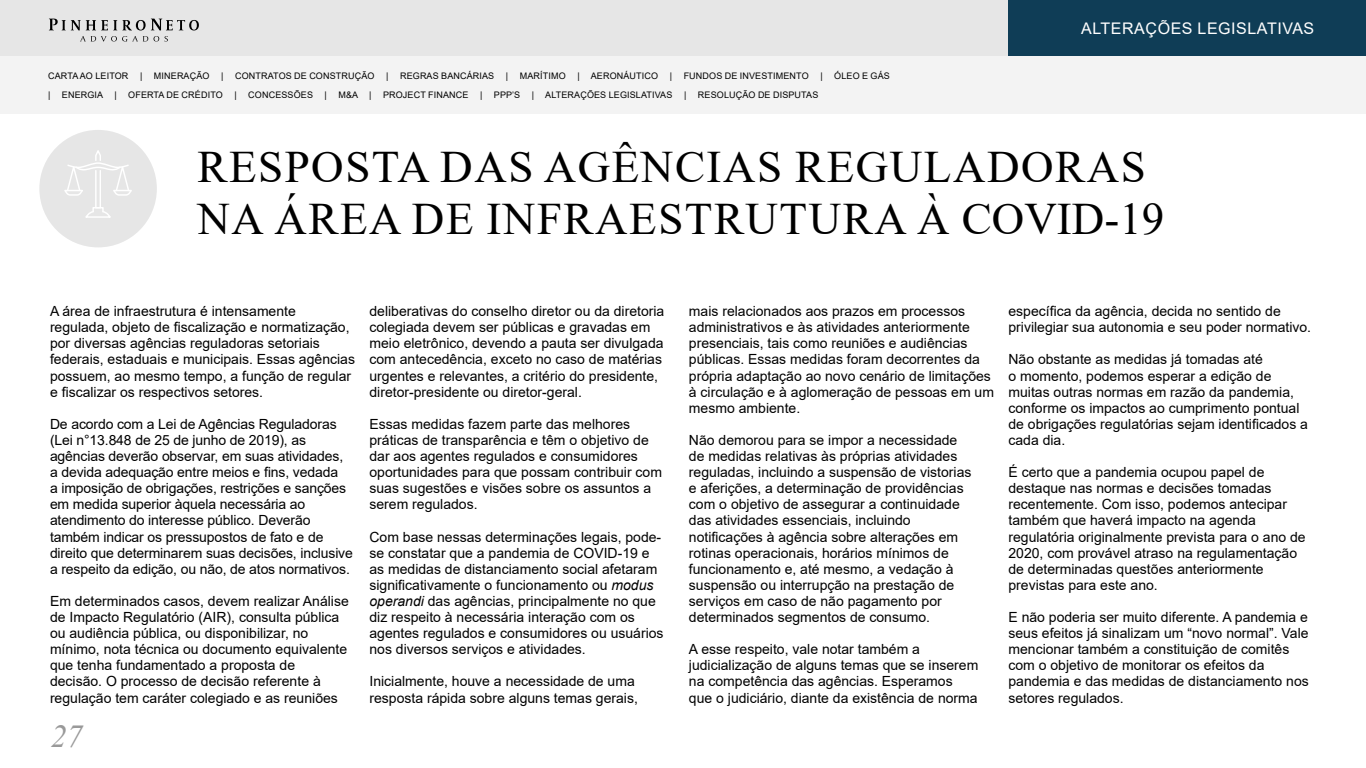
<style>
.page{position:relative;width:1366px;height:768px;background:#fff}
.page>*{position:absolute;margin:0;border:0;box-sizing:border-box;transform-origin:0 0}
.t1{font:45px/51.8px "Times New Roman";letter-spacing:.035em;color:#000}
.t2{font:italic 32px "Times New Roman";color:#999}
.t3{font:16px "Arial";letter-spacing:.035em;color:#fff}
.t4{font:14px/16.1px "Arial";color:#000}
.t5{font:9px "Arial";letter-spacing:.015em;color:#000}
.s1{font-style:italic}
</style>
<div class="page">
<div style="left:0;top:56px;width:1366px;height:58px;background:#f3f3f3"></div>
<div style="left:0;top:0;width:1366px;height:56px;background:#e6e6e6"></div>
<svg style="left:49px;top:19px;width:150px;height:23px"></svg>
<div style="left:39px;top:130px;width:118px;height:117px;background:#e6e6e6;border-radius:50%"></div>
<div style="left:1008px;top:0;width:358px;height:56px;background:#0f3d56"></div>
<svg style="left:85px;top:211px;width:26px;height:7px"></svg>
<div style="left:95px;top:170px;width:6px;height:38px;border:1px solid #fff"></div>
<svg style="left:64px;top:150px;width:68px;height:46px"></svg>
<div style="left:92px;top:207px;width:12px;height:5px;border:1px solid #fff"></div>
<p class="t5" style="left:48px;top:69px;width:82px">CARTA AO LEITOR</p>
<p class="t5" style="left:140px;top:69px;width:4px">|</p>
<p class="t5" style="left:154px;top:69px;width:57px">MINERAÇÃO</p>
<p class="t5" style="left:221px;top:69px;width:4px">|</p>
<p class="t5" style="left:235px;top:69px;width:141px">CONTRATOS DE CONSTRUÇÃO</p>
<p class="t5" style="left:386px;top:69px;width:4px">|</p>
<p class="t5" style="left:400px;top:69px;width:96px">REGRAS BANCÁRIAS</p>
<p class="t5" style="left:506px;top:69px;width:4px">|</p>
<p class="t5" style="left:520px;top:69px;width:47px">MARÍTIMO</p>
<p class="t5" style="left:577px;top:69px;width:82px">| AERONÁUTICO</p>
<p class="t5" style="left:670px;top:69px;width:4px">|</p>
<p class="t5" style="left:684px;top:69px;width:127px">FUNDOS DE INVESTIMENTO</p>
<p class="t5" style="left:820px;top:69px;width:4px">|</p>
<p class="t5" style="left:834px;top:69px;width:57px">ÓLEO E GÁS</p>
<p class="t5" style="left:48px;top:88px;width:4px">|</p>
<p class="t5" style="left:62px;top:88px;width:56px">ENERGIA |</p>
<p class="t5" style="left:128px;top:88px;width:96px">OFERTA DE CRÉDITO</p>
<p class="t5" style="left:234px;top:88px;width:4px">|</p>
<p class="t5" style="left:248px;top:88px;width:66px">CONCESSÕES</p>
<p class="t5" style="left:325px;top:88px;width:4px">|</p>
<p class="t5" style="left:339px;top:88px;width:34px">M&amp;A |</p>
<p class="t5" style="left:383px;top:88px;width:87px">PROJECT FINANCE</p>
<p class="t5" style="left:480px;top:88px;width:4px">|</p>
<p class="t5" style="left:494px;top:88px;width:28px">PPP’S</p>
<p class="t5" style="left:532px;top:88px;width:142px">| ALTERAÇÕES LEGISLATIVAS</p>
<p class="t5" style="left:684px;top:88px;width:4px">|</p>
<p class="t5" style="left:698px;top:88px;width:122px">RESOLUÇÃO DE DISPUTAS</p>
<p class="t3" style="left:1081px;top:18px;width:235px">ALTERAÇÕES LEGISLATIVAS</p>
<h1 class="t1" style="left:197px;top:140px;width:968px">RESPOSTA DAS AGÊNCIAS REGULADORAS<br>NA ÁREA DE INFRAESTRUTURA À COVID-19</h1>
<p class="t4" style="left:50px;top:303px;width:307px">A área de infraestrutura é intensamente regulada, objeto de fiscalização e normatização, por diversas agências reguladoras setoriais federais, estaduais e municipais. Essas agências possuem, ao mesmo tempo, a função de regular e fiscalizar os respectivos setores.</p>
<p class="t4" style="left:50px;top:416px;width:304px">De acordo com a Lei de Agências Reguladoras (Lei n°13.848 de 25 de junho de 2019), as agências deverão observar, em suas atividades, a devida adequação entre meios e fins, vedada<br>a imposição de obrigações, restrições e sanções em medida superior àquela necessária ao atendimento do interesse público. Deverão também indicar os pressupostos de fato e de direito que determinarem suas decisões, inclusive a respeito da edição, ou não, de atos normativos.</p>
<p class="t4" style="left:50px;top:593px;width:300px">Em determinados casos, devem realizar Análise de Impacto Regulatório (AIR), consulta pública ou audiência pública, ou disponibilizar, no mínimo, nota técnica ou documento equivalente que tenha fundamentado a proposta de decisão. O processo de decisão referente à regulação tem caráter colegiado e as reuniões</p>
<h2 class="t2" style="left:51px;top:715px;width:33px">27</h2>
<p class="t4" style="left:369px;top:303px;width:296px">deliberativas do conselho diretor ou da diretoria colegiada devem ser públicas e gravadas em meio eletrônico, devendo a pauta ser divulgada com antecedência, exceto no caso de matérias urgentes e relevantes, a critério do presidente, diretor-presidente ou diretor-geral.</p>
<p class="t4" style="left:369px;top:416px;width:294px">Essas medidas fazem parte das melhores práticas de transparência e têm o objetivo de dar aos agentes regulados e consumidores oportunidades para que possam contribuir com suas sugestões e visões sobre os assuntos a serem regulados.</p>
<p class="t4" style="left:369px;top:529px;width:296px">Com base nessas determinações legais, pode&shy;se constatar que a pandemia de COVID-19 e as medidas de distanciamento social afetaram significativamente o funcionamento ou <span class="s1">modus operandi</span> das agências, principalmente no que diz respeito à necessária interação com os agentes regulados e consumidores ou usuários nos diversos serviços e atividades.</p>
<p class="t4" style="left:369px;top:673px;width:270px">Inicialmente, houve a necessidade de uma resposta rápida sobre alguns temas gerais,</p>
<p class="t4" style="left:689px;top:303px;width:307px">mais relacionados aos prazos em processos administrativos e às atividades anteriormente presenciais, tais como reuniões e audiências públicas. Essas medidas foram decorrentes da própria adaptação ao novo cenário de limitações à circulação e à aglomeração de pessoas em um mesmo ambiente.</p>
<p class="t4" style="left:689px;top:432px;width:284px">Não demorou para se impor a necessidade de medidas relativas às próprias atividades reguladas, incluindo a suspensão de vistorias e aferições, a determinação de providências com o objetivo de assegurar a continuidade das atividades essenciais, incluindo notificações à agência sobre alterações em rotinas operacionais, horários mínimos de funcionamento e, até mesmo, a vedação à suspensão ou interrupção na prestação de serviços em caso de não pagamento por determinados segmentos de consumo.</p>
<p class="t4" style="left:689px;top:641px;width:291px">A esse respeito, vale notar também a judicialização de alguns temas que se inserem na competência das agências. Esperamos que o judiciário, diante da existência de norma</p>
<p class="t4" style="left:1008px;top:303px;width:304px">específica da agência, decida no sentido de privilegiar sua autonomia e seu poder normativo.</p>
<p class="t4" style="left:1008px;top:351px;width:301px">Não obstante as medidas já tomadas até<br>o momento, podemos esperar a edição de muitas outras normas em razão da pandemia, conforme os impactos ao cumprimento pontual de obrigações regulatórias sejam identificados a cada dia.</p>
<p class="t4" style="left:1008px;top:464px;width:299px">É certo que a pandemia ocupou papel de destaque nas normas e decisões tomadas recentemente. Com isso, podemos antecipar também que haverá impacto na agenda regulatória originalmente prevista para o ano de 2020, com provável atraso na regulamentação de determinadas questões anteriormente previstas para este ano.</p>
<p class="t4" style="left:1008px;top:609px;width:302px">E não poderia ser muito diferente. A pandemia e seus efeitos já sinalizam um “novo normal”. Vale mencionar também a constituição de comitês com o objetivo de monitorar os efeitos da pandemia e das medidas de distanciamento nos setores regulados.</p>
</div>
